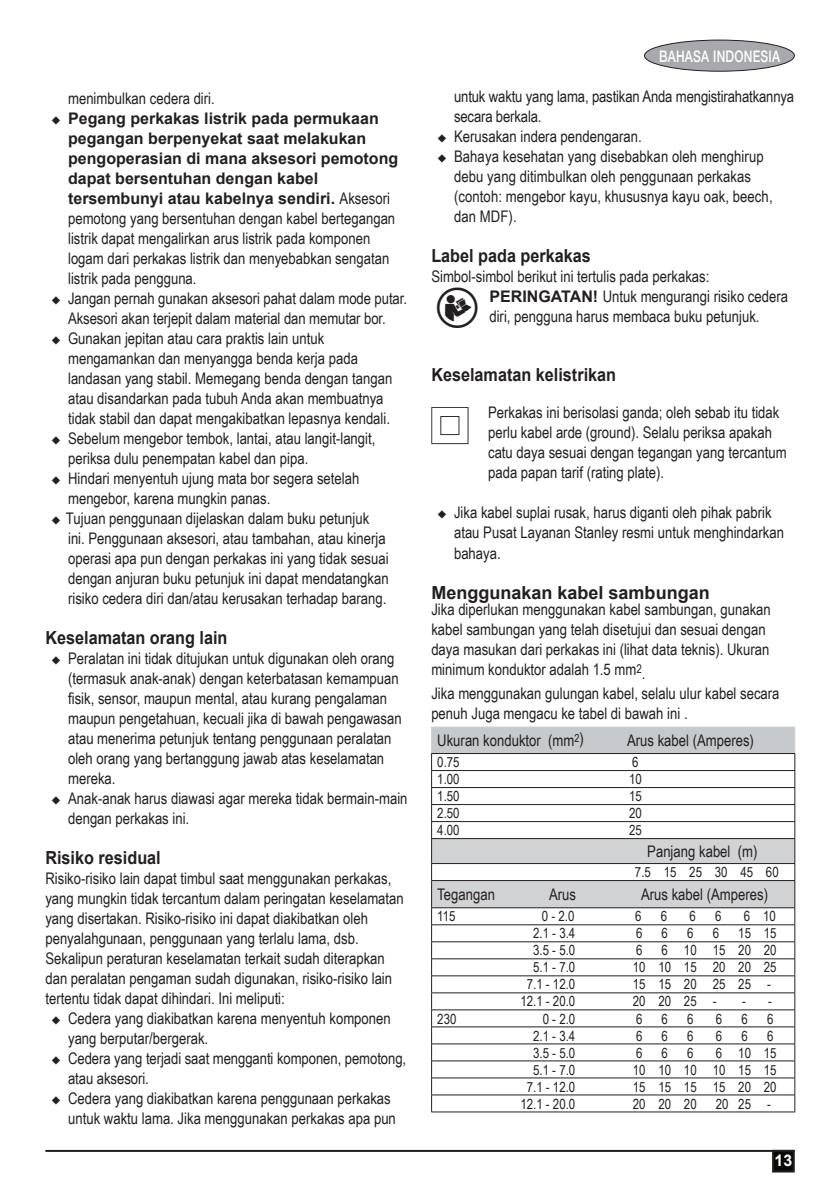
<style>
.page{position:relative;width:840px;height:1191px;background:#fff}
.page>*{position:absolute;margin:0;border:0;box-sizing:border-box;transform-origin:0 0}
.t1{font:36px "Blackand Decker";color:#231f20}
.t2{font:700 18px "Arial";color:#231f20;scale:.9 1}
.t3{font:700 18px "Arial";color:#231f20}
.t4{font:16px/20px "Arial Narrow";color:#231f20}
.t5{font:700 16px/20px "Arial";color:#231f20}
.t6{font:500 16px "Helvetica Neue LT Std";letter-spacing:.02em;color:#fff;scale:.75 1}
.t7{font:700 16px "Arial";color:#fff}
.t8{font:14px "Arial Narrow";color:#231f20}
.s1{font-family:"Arial Narrow";font-weight:400}
.s2{font-family:"Arial";font-weight:700}
.s3{font-size:12px}
</style>
<div class="page">
<hr style="left:45px;top:1149px;width:749px;height:2px;background:#231f20">
<div style="left:772px;top:1150px;width:21px;height:21px;background:#090907"></div>
<div style="left:771px;top:1149px;width:23px;height:23px;border:2px solid #231f20"></div>
<div style="left:644px;top:40px;width:150px;height:31px;background:#a8a9ad;border-radius:50%"></div>
<div style="left:644px;top:40px;width:150px;height:31px;border:1px solid #231f20;border-radius:50%"></div>
<svg style="left:431px;top:407px;width:37px;height:37px"></svg>
<hr style="left:431px;top:726px;width:363px;height:1px;background:#d1d2d4">
<svg style="left:431px;top:727px;width:364px;height:384px"></svg>
<hr style="left:431px;top:1111px;width:363px;height:1px;background:#231f20">
<p class="t4" style="left:68px;top:87px;width:148px">menimbulkan cedera diri.</p>
<p class="t5" style="left:68px;top:108px;width:331px;text-indent:-17px">◆ Pegang perkakas listrik pada permukaan pegangan berpenyekat saat melakukan pengoperasian di mana aksesori pemotong dapat bersentuhan dengan kabel tersembunyi atau kabelnya sendiri. <span class="s1">Aksesori</span></p>
<p class="t4" style="left:68px;top:207px;width:328px">pemotong yang bersentuhan dengan kabel bertegangan listrik dapat mengalirkan arus listrik pada komponen logam dari perkakas listrik dan menyebabkan sengatan listrik pada pengguna.</p>
<p class="t4" style="left:51px;top:287px;width:357px;text-align:center">◆ Jangan pernah gunakan aksesori pahat dalam mode putar.<br>Aksesori akan terjepit dalam material dan memutar bor.</p>
<p class="t4" style="left:68px;top:327px;width:325px;text-indent:-17px">◆ Gunakan jepitan atau cara praktis lain untuk mengamankan dan menyangga benda kerja pada landasan yang stabil. Memegang benda dengan tangan atau disandarkan pada tubuh Anda akan membuatnya tidak stabil dan dapat mengakibatkan lepasnya kendali.</p>
<p class="t4" style="left:68px;top:427px;width:309px;text-indent:-17px">◆ Sebelum mengebor tembok, lantai, atau langit-langit, periksa dulu penempatan kabel dan pipa.</p>
<p class="t4" style="left:68px;top:467px;width:292px;text-indent:-17px">◆ Hindari menyentuh ujung mata bor segera setelah mengebor, karena mungkin panas.</p>
<p class="t4" style="left:68px;top:507px;width:322px;text-indent:-17px">◆ Tujuan penggunaan dijelaskan dalam buku petunjuk ini. Penggunaan aksesori, atau tambahan, atau kinerja operasi apa pun dengan perkakas ini yang tidak sesuai dengan anjuran buku petunjuk ini dapat mendatangkan risiko cedera diri dan/atau kerusakan terhadap barang.</p>
<p class="t2" style="left:45px;top:625px;width:204px">Keselamatan orang lain</p>
<p class="t4" style="left:68px;top:648px;width:335px;text-indent:-17px">◆ Peralatan ini tidak ditujukan untuk digunakan oleh orang (termasuk anak-anak) dengan keterbatasan kemampuan fisik, sensor, maupun mental, atau kurang pengalaman maupun pengetahuan, kecuali jika di bawah pengawasan atau menerima petunjuk tentang penggunaan peralatan oleh orang yang bertanggung jawab atas keselamatan mereka.</p>
<p class="t4" style="left:68px;top:788px;width:341px;text-indent:-17px">◆ Anak-anak harus diawasi agar mereka tidak bermain-main dengan perkakas ini.</p>
<p class="t2" style="left:45px;top:846px;width:130px">Risiko residual</p>
<p class="t4" style="left:45px;top:868px;width:360px">Risiko-risiko lain dapat timbul saat menggunakan perkakas, yang mungkin tidak tercantum dalam peringatan keselamatan yang disertakan. Risiko-risiko ini dapat diakibatkan oleh penyalahgunaan, penggunaan yang terlalu lama, dsb.<br>Sekalipun peraturan keselamatan terkait sudah diterapkan dan peralatan pengaman sudah digunakan, risiko-risiko lain tertentu tidak dapat dihindari. Ini meliputi:</p>
<p class="t4" style="left:68px;top:1008px;width:324px;text-indent:-17px">◆ Cedera yang diakibatkan karena menyentuh komponen yang berputar/bergerak.</p>
<p class="t4" style="left:68px;top:1048px;width:339px;text-indent:-17px">◆ Cedera yang terjadi saat mengganti komponen, pemotong, atau aksesori.</p>
<p class="t4" style="left:68px;top:1088px;width:329px;text-indent:-17px">◆ Cedera yang diakibatkan karena penggunaan perkakas untuk waktu lama. Jika menggunakan perkakas apa pun</p>
<p class="t6" style="left:658px;top:46px;width:163px">BAHASA INDONESIA</p>
<p class="t4" style="left:454px;top:86px;width:341px">untuk waktu yang lama, pastikan Anda mengistirahatkannya secara berkala.</p>
<p class="t4" style="left:437px;top:126px;width:206px">◆ Kerusakan indera pendengaran.</p>
<p class="t4" style="left:454px;top:146px;width:320px;text-indent:-17px">◆ Bahaya kesehatan yang disebabkan oleh menghirup debu yang ditimbulkan oleh penggunaan perkakas (contoh: mengebor kayu, khususnya kayu oak, beech, dan MDF).</p>
<p class="t2" style="left:431px;top:244px;width:179px">Label pada perkakas</p>
<p class="t4" style="left:431px;top:266px;width:279px">Simbol-simbol berikut ini tertulis pada perkakas:</p>
<h1 class="t1" style="left:437px;top:295px;width:42px">:</h1>
<p class="t4" style="left:489px;top:286px;width:300px"><span class="s2">PERINGATAN!</span> Untuk mengurangi risiko cedera diri, pengguna harus membaca buku petunjuk.</p>
<p class="t2" style="left:431px;top:363px;width:207px">Keselamatan kelistrikan</p>
<p class="t4" style="left:488px;top:402px;width:300px">Perkakas ini berisolasi ganda; oleh sebab itu tidak perlu kabel arde (ground). Selalu periksa apakah catu daya sesuai dengan tegangan yang tercantum pada papan tarif (rating plate).</p>
<p class="t4" style="left:454px;top:502px;width:331px;text-indent:-17px">◆ Jika kabel suplai rusak, harus diganti oleh pihak pabrik atau Pusat Layanan Stanley resmi untuk menghindarkan bahaya.</p>
<p class="t3" style="left:431px;top:580px;width:280px">Menggunakan kabel sambungan</p>
<p class="t4" style="left:431px;top:598px;width:341px">Jika diperlukan menggunakan kabel sambungan, gunakan kabel sambungan yang telah disetujui dan sesuai dengan daya masukan dari perkakas ini (lihat data teknis). Ukuran minimum konduktor adalah 1.5 mm<span class="s3">2</span>.</p>
<p class="t4" style="left:431px;top:682px;width:349px">Jika menggunakan gulungan kabel, selalu ulur kabel secara penuh Juga mengacu ke tabel di bawah ini .</p>
<p class="t4" style="left:437px;top:730px;width:148px">Ukuran konduktor (mm<sup>2</sup>)</p>
<p class="t4" style="left:626px;top:730px;width:128px">Arus kabel (Amperes)</p>
<p class="t8" style="left:437px;top:752px;width:24px">0.75</p>
<p class="t8" style="left:631px;top:752px;width:8px">6</p>
<p class="t8" style="left:437px;top:769px;width:24px">1.00</p>
<p class="t8" style="left:628px;top:769px;width:14px">10</p>
<p class="t8" style="left:437px;top:786px;width:24px">1.50</p>
<p class="t8" style="left:628px;top:786px;width:14px">15</p>
<p class="t8" style="left:437px;top:803px;width:24px">2.50</p>
<p class="t8" style="left:628px;top:803px;width:14px">20</p>
<p class="t8" style="left:437px;top:820px;width:24px">4.00</p>
<p class="t8" style="left:628px;top:820px;width:14px">25</p>
<p class="t4" style="left:647px;top:840px;width:112px">Panjang kabel (m)</p>
<p class="t8" style="left:634px;top:862px;width:145px">7.5 15 25 30 45 60</p>
<p class="t4" style="left:437px;top:883px;width:59px">Tegangan</p>
<p class="t4" style="left:548px;top:883px;width:28px">Arus</p>
<p class="t4" style="left:640px;top:883px;width:128px">Arus kabel (Amperes)</p>
<p class="t8" style="left:437px;top:906px;width:20px">115</p>
<p class="t8" style="left:541px;top:906px;width:34px">0 - 2.0</p>
<p class="t8" style="left:634px;top:906px;width:8px">6</p>
<p class="t8" style="left:660px;top:906px;width:8px">6</p>
<p class="t8" style="left:689px;top:906px;width:8px">6</p>
<p class="t8" style="left:714px;top:906px;width:8px">6</p>
<p class="t8" style="left:743px;top:906px;width:33px">6 10</p>
<p class="t8" style="left:533px;top:923px;width:44px">2.1 - 3.4</p>
<p class="t8" style="left:635px;top:923px;width:8px">6</p>
<p class="t8" style="left:661px;top:923px;width:8px">6</p>
<p class="t8" style="left:686px;top:923px;width:8px">6</p>
<p class="t8" style="left:712px;top:923px;width:8px">6</p>
<p class="t8" style="left:737px;top:923px;width:40px">15 15</p>
<p class="t8" style="left:533px;top:940px;width:44px">3.5 - 5.0</p>
<p class="t8" style="left:635px;top:940px;width:8px">6</p>
<p class="t8" style="left:661px;top:940px;width:116px">6 10 15 20 20</p>
<p class="t8" style="left:533px;top:957px;width:44px">5.1 - 7.0</p>
<p class="t8" style="left:632px;top:957px;width:145px">10 10 15 20 20 25</p>
<p class="t8" style="left:526px;top:974px;width:50px">7.1 - 12.0</p>
<p class="t8" style="left:632px;top:974px;width:139px">15 15 20 25 25 -</p>
<p class="t8" style="left:520px;top:991px;width:56px">12.1 - 20.0</p>
<p class="t8" style="left:632px;top:991px;width:85px">20 20 25 -</p>
<p class="t8" style="left:741px;top:991px;width:31px">- -</p>
<p class="t8" style="left:437px;top:1008px;width:21px">230</p>
<p class="t8" style="left:542px;top:1008px;width:34px">0 - 2.0</p>
<p class="t8" style="left:635px;top:1008px;width:8px">6</p>
<p class="t8" style="left:661px;top:1008px;width:8px">6</p>
<p class="t8" style="left:686px;top:1008px;width:8px">6</p>
<p class="t8" style="left:715px;top:1008px;width:8px">6</p>
<p class="t8" style="left:741px;top:1008px;width:8px">6</p>
<p class="t8" style="left:766px;top:1008px;width:8px">6</p>
<p class="t8" style="left:533px;top:1025px;width:44px">2.1 - 3.4</p>
<p class="t8" style="left:635px;top:1025px;width:8px">6</p>
<p class="t8" style="left:661px;top:1025px;width:8px">6</p>
<p class="t8" style="left:686px;top:1025px;width:8px">6</p>
<p class="t8" style="left:715px;top:1025px;width:8px">6</p>
<p class="t8" style="left:741px;top:1025px;width:8px">6</p>
<p class="t8" style="left:766px;top:1025px;width:8px">6</p>
<p class="t8" style="left:533px;top:1042px;width:44px">3.5 - 5.0</p>
<p class="t8" style="left:635px;top:1042px;width:8px">6</p>
<p class="t8" style="left:661px;top:1042px;width:8px">6</p>
<p class="t8" style="left:686px;top:1042px;width:8px">6</p>
<p class="t8" style="left:715px;top:1042px;width:62px">6 10 15</p>
<p class="t8" style="left:533px;top:1059px;width:44px">5.1 - 7.0</p>
<p class="t8" style="left:632px;top:1059px;width:145px">10 10 10 10 15 15</p>
<p class="t8" style="left:526px;top:1076px;width:50px">7.1 - 12.0</p>
<p class="t8" style="left:632px;top:1076px;width:145px">15 15 15 15 20 20</p>
<p class="t8" style="left:520px;top:1093px;width:56px">12.1 - 20.0</p>
<p class="t8" style="left:632px;top:1093px;width:65px">20 20 20</p>
<p class="t8" style="left:715px;top:1093px;width:56px">20 25 -</p>
<p class="t7" style="left:774px;top:1149px;width:19px">13</p>
</div>
